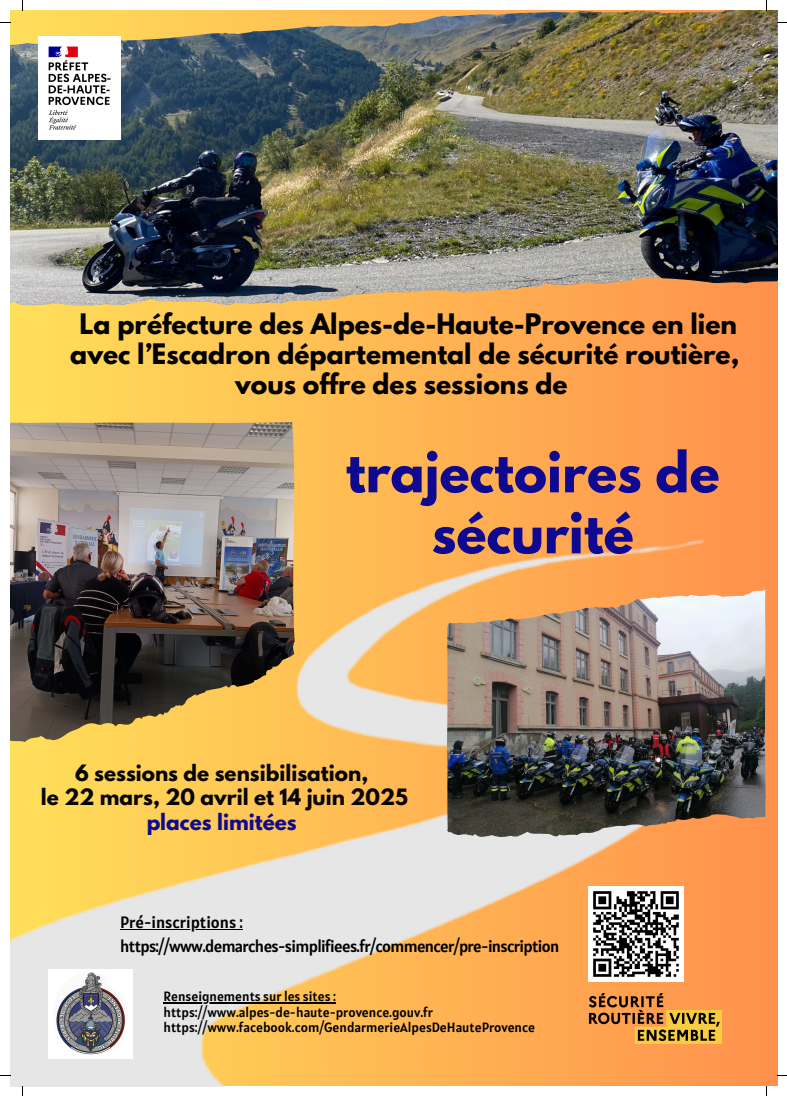
<style>
.page{position:relative;width:787px;height:1096px;background:#fff}
.page>*{position:absolute;margin:0;border:0;box-sizing:border-box;transform-origin:0 0}
.t1{font:700 50px/61px "League Spartan";color:#0a0592;text-align:center}
.t2{font:700 25px/30px "League Spartan";color:#000;text-align:center}
.t3{font:700 20px/24.4px "League Spartan";color:#000;text-align:center}
.t4{font:700 20px "League Spartan";color:#0a0592}
.t5{font:16.5px "Alatsi";letter-spacing:-.04em;color:#000}
.t6{font:16.5px "Alatsi";color:#000}
.t7{font:13.38px "Alatsi";color:#000}
</style>
<div class="page">
<div style="left:10px;top:10px;width:767px;height:1075px;background:linear-gradient(to right,#ffdf59,#ff914d)"></div>
<img style="left:10px;top:10px;width:767px;height:296px">
<img style="left:39px;top:37px;width:82px;height:102px">
<img style="left:10px;top:495px;width:709px;height:591px">
<img style="left:573px;top:976px;width:166px;height:84px">
<img style="left:49px;top:968px;width:83px;height:89px">
<img style="left:589px;top:886px;width:95px;height:95px">
<img style="left:10px;top:422px;width:285px;height:320px">
<img style="left:447px;top:589px;width:319px;height:248px">
<hr style="left:163px;top:1002px;width:173px;height:1px;background:#000">
<hr style="left:120px;top:928px;width:123px;height:1px;background:#000">
<p class="t2" style="left:70px;top:312px;width:671px">La préfecture des Alpes-de-Haute-Provence en lien avec l’Escadron départemental de sécurité routière, vous offre des sessions de</p>
<h1 class="t1" style="left:346px;top:448px;width:375px">trajectoires de sécurité</h1>
<h3 class="t3" style="left:41px;top:763px;width:368px">6 sessions de sensibilisation,<br>le 22 mars, 20 avril et 14 juin 2025</h3>
<h3 class="t4" style="left:147px;top:811px;width:151px">places limitées</h3>
<h4 class="t6" style="left:120px;top:911px;width:124px">Pré-inscriptions :</h4>
<h4 class="t5" style="left:120px;top:935px;width:440px">https://www.demarches-simplifiees.fr/commencer/pre-inscription</h4>
<h1 class="t7" style="left:163px;top:987px;width:174px">Renseignements sur les sites :</h1>
<p class="t7" style="left:163px;top:1003px;width:271px">https://www.alpes-de-haute-provence.gouv.fr</p>
<h3 class="t7" style="left:163px;top:1018px;width:373px">https://www.facebook.com/GendarmerieAlpesDeHauteProvence</h3>
</div>
